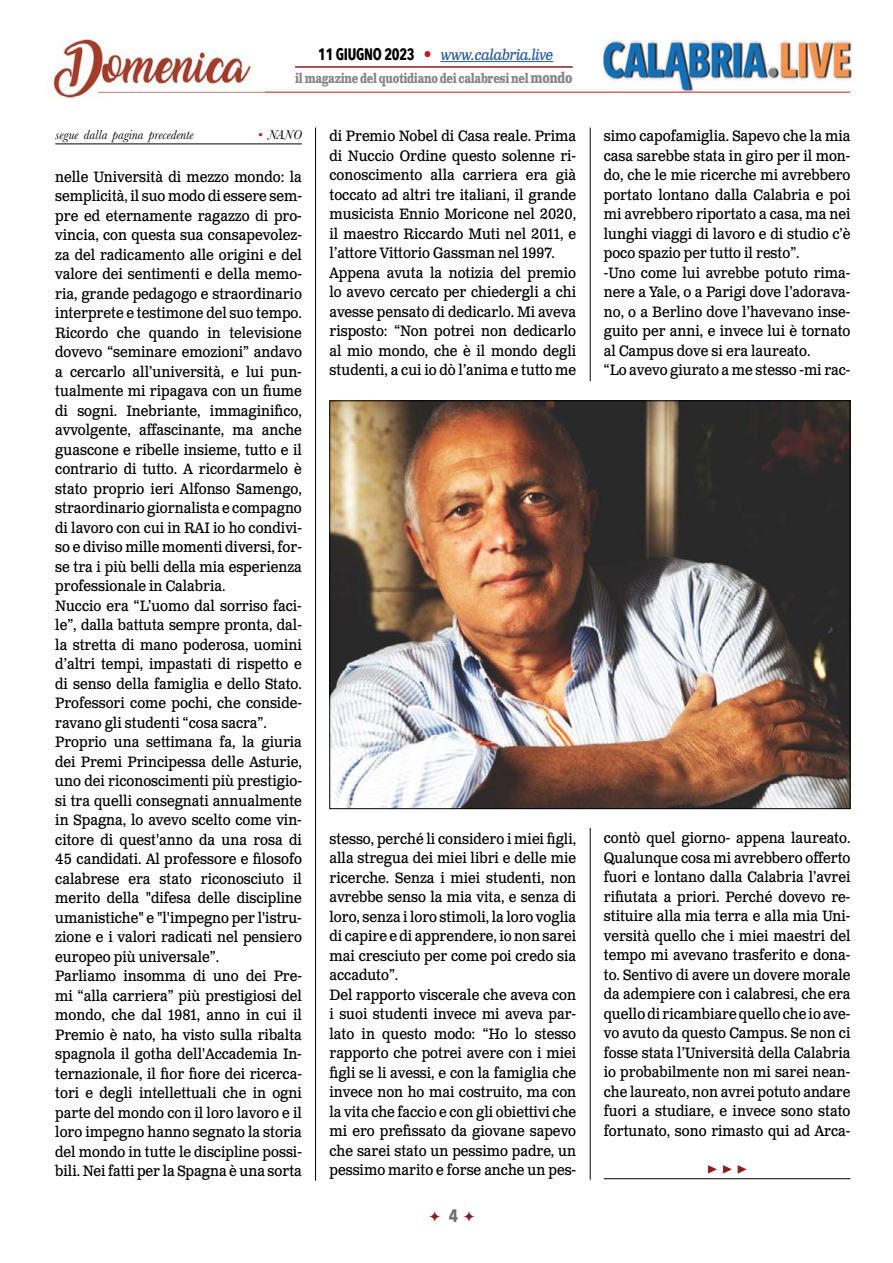
<style>
.page{position:relative;width:893px;height:1263px;background:#fff}
.page>*{position:absolute;margin:0;border:0;box-sizing:border-box;transform-origin:0 0}
.t1{font:700 18px "Minion Pro";color:#8b1c1f}
.t2{font:700 18px "Avenir Next Condensed";color:#706f6f}
.t3{font:15px/19.5px "Clarendon Text Pro";color:#000;scale:.9 1}
.t4{font:italic 15px "Clarendon Text Pro";letter-spacing:-.025em;color:#275b9b;scale:.9 1}
.t5{font:700 13.5px "Clarendon Text Pro";letter-spacing:-.03em;color:#878787;scale:.75 1}
.t6{font:italic 13.5px "Baskerville";color:#000}
.s1{font-family:"Avenir Next Condensed";font-weight:700;font-style:normal;font-size:16.5px;color:#000}
.s2{font-weight:700;font-style:normal;font-size:16.5px;color:#ca181a}
.s3{font-size:15px}
.s4{color:#ca181a}
</style>
<div class="page">
<hr style="left:440px;top:61px;width:113px;height:1px;background:#275b9b">
<hr style="left:295px;top:66px;width:278px;height:2px;background:#8b1c1f">
<img style="left:604px;top:40px;width:249px;height:52px">
<hr style="left:103px;top:92px;width:747px;height:1px;background:#cd1719">
<hr style="left:55px;top:144px;width:247px;height:1px;background:#000">
<hr style="left:315px;top:128px;width:1px;height:1053px;background:#000">
<hr style="left:590px;top:128px;width:1px;height:253px;background:#000">
<hr style="left:590px;top:828px;width:1px;height:352px;background:#000">
<img style="left:332px;top:403px;width:516px;height:404px">
<hr style="left:604px;top:1178px;width:246px;height:1px;background:#000">
<img style="left:53px;top:39px;width:211px;height:60px">
<p class="t4" style="left:318px;top:46px;width:263px"><span class="s1">11 GIUGNO 2023</span> <span class="s2">•</span> www.calabria.live</p>
<p class="t5" style="left:295px;top:70px;width:371px">il magazine del quotidiano dei calabresi nel <span class="s3">mondo</span></p>
<p class="t6" style="left:55px;top:126px;width:140px">segue dalla pagina precedente</p>
<p class="t6" style="left:258px;top:126px;width:45px"><span class="s4">•</span> NANO</p>
<p class="t3" style="left:55px;top:168px;width:276px">nelle Università di mezzo mondo: la semplicità, il suo modo di essere sem&shy;pre ed eternamente ragazzo di pro&shy;vincia, con questa sua consapevolez&shy;za del radicamento alle origini e del valore dei sentimenti e della memo&shy;ria, grande pedagogo e straordinario interprete e testimone del suo tempo.<br>Ricordo che quando in televisione dovevo “seminare emozioni” andavo a cercarlo all’università, e lui pun&shy;tualmente mi ripagava con un fiume di sogni. Inebriante, immaginifico, avvolgente, affascinante, ma anche guascone e ribelle insieme, tutto e il contrario di tutto. A ricordarmelo è stato proprio ieri Alfonso Samengo, straordinario giornalista e compagno di lavoro con cui in RAI io ho condivi&shy;so e diviso mille momenti diversi, for&shy;se tra i più belli della mia esperienza professionale in Calabria.<br>Nuccio era “L’uomo dal sorriso faci&shy;le”, dalla battuta sempre pronta, dal&shy;la stretta di mano poderosa, uomini d’altri tempi, impastati di rispetto e di senso della famiglia e dello Stato.<br>Professori come pochi, che conside&shy;ravano gli studenti “cosa sacra”.<br>Proprio una settimana fa, la giuria dei Premi Principessa delle Asturie, uno dei riconoscimenti più prestigio&shy;si tra quelli consegnati annualmente in Spagna, lo avevo scelto come vin&shy;citore di quest'anno da una rosa di 45 candidati. Al professore e filosofo calabrese era stato riconosciuto il merito della "difesa delle discipline umanistiche" e "l'impegno per l'istru&shy;zione e i valori radicati nel pensiero europeo più universale”.<br>Parliamo insomma di uno dei Pre&shy;mi “alla carriera” più prestigiosi del mondo, che dal 1981, anno in cui il Premio è nato, ha visto sulla ribalta spagnola il gotha dell'Accademia In&shy;ternazionale, il fior fiore dei ricerca&shy;tori e degli intellettuali che in ogni parte del mondo con il loro lavoro e il loro impegno hanno segnato la storia del mondo in tutte le discipline possi&shy;bili. Nei fatti per la Spagna è una sorta</p>
<p class="t3" style="left:330px;top:127px;width:276px">di Premio Nobel di Casa reale. Prima di Nuccio Ordine questo solenne ri&shy;conoscimento alla carriera era già toccato ad altri tre italiani, il grande musicista Ennio Moricone nel 2020, il maestro Riccardo Muti nel 2011, e l’attore Vittorio Gassman nel 1997.<br>Appena avuta la notizia del premio lo avevo cercato per chiedergli a chi avesse pensato di dedicarlo. Mi aveva risposto: “Non potrei non dedicarlo al mio mondo, che è il mondo degli studenti, a cui io dò l’anima e tutto me</p>
<p class="t3" style="left:604px;top:127px;width:276px">simo capofamiglia. Sapevo che la mia casa sarebbe stata in giro per il mon&shy;do, che le mie ricerche mi avrebbero portato lontano dalla Calabria e poi mi avrebbero riportato a casa, ma nei lunghi viaggi di lavoro e di studio c’è poco spazio per tutto il resto”.<br>-Uno come lui avrebbe potuto rima&shy;nere a Yale, o a Parigi dove l’adorava&shy;no, o a Berlino dove l’havevano inse&shy;guito per anni, e invece lui è tornato al Campus dove si era laureato.<br>“Lo avevo giurato a me stesso -mi rac-</p>
<p class="t3" style="left:330px;top:829px;width:276px">stesso, perché li considero i miei figli, alla stregua dei miei libri e delle mie ricerche. Senza i miei studenti, non avrebbe senso la mia vita, e senza di loro, senza i loro stimoli, la loro voglia di capire e di apprendere, io non sarei mai cresciuto per come poi credo sia accaduto”.<br>Del rapporto viscerale che aveva con i suoi studenti invece mi aveva par&shy;lato in questo modo: “Ho lo stesso rapporto che potrei avere con i miei figli se li avessi, e con la famiglia che invece non ho mai costruito, ma con la vita che faccio e con gli obiettivi che mi ero prefissato da giovane sapevo che sarei stato un pessimo padre, un pessimo marito e forse anche un pes-</p>
<p class="t3" style="left:604px;top:829px;width:276px;text-align:justify">contò quel giorno- appena laureato.<br>Qualunque cosa mi avrebbero offerto fuori e lontano dalla Calabria l’avrei rifiutata a priori. Perché dovevo re&shy;stituire alla mia terra e alla mia Uni&shy;versità quello che i miei maestri del tempo mi avevano trasferito e dona&shy;to. Sentivo di avere un dovere morale da adempiere con i calabresi, che era quello di ricambiare quello che io ave&shy;vo avuto da questo Campus. Se non ci fosse stata l’Università della Calabria io probabilmente non mi sarei nean&shy;che laureato, non avrei potuto andare fuori a studiare, e invece sono stato fortunato, sono rimasto qui ad Arca-</p>
<p class="t1" style="left:707px;top:1156px;width:42px">▶ ▶ ▶</p>
<p class="t2" style="left:449px;top:1205px;width:11px">4</p>
</div>
